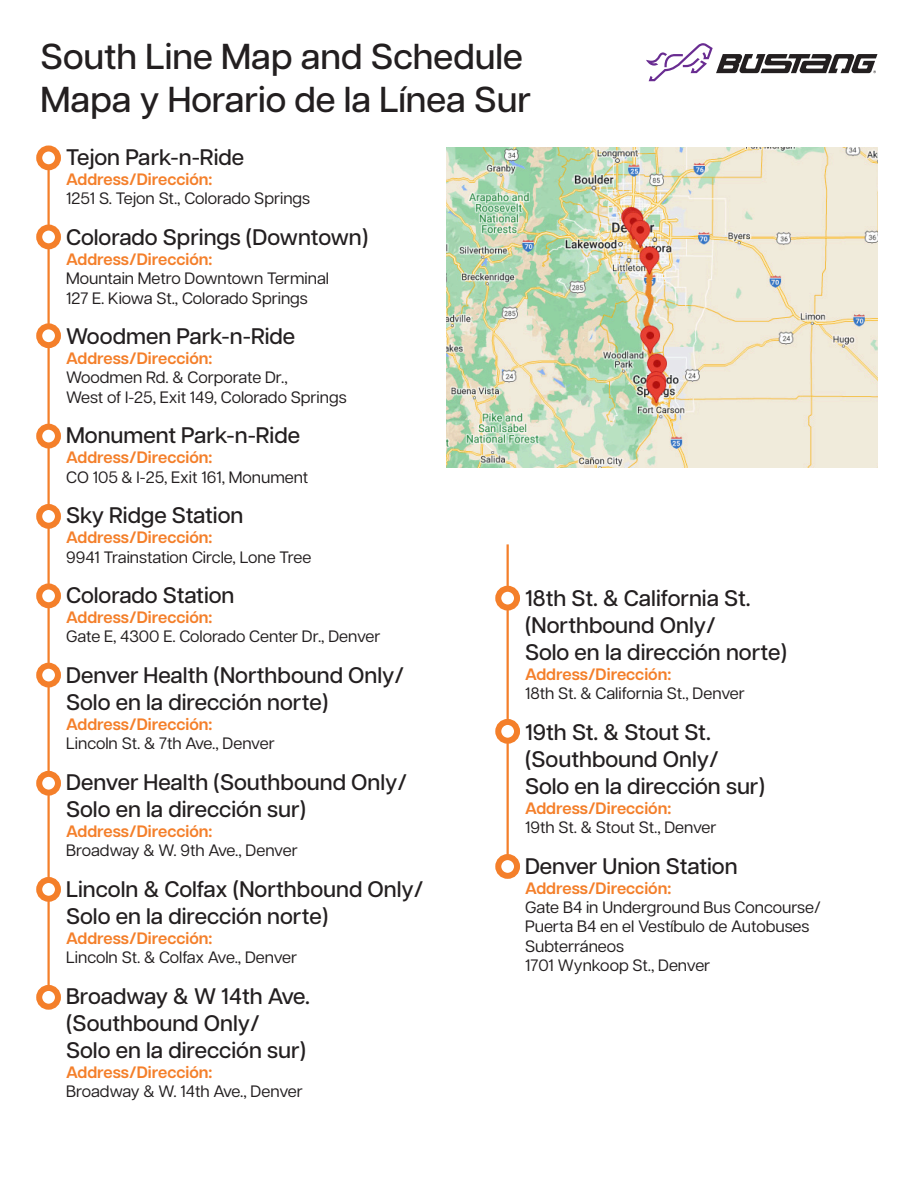
<style>
.page{position:relative;width:918px;height:1188px;background:#fff}
.page>*{position:absolute;margin:0;border:0;box-sizing:border-box;transform-origin:0 0}
.t1{font:500 36px/43.2px "Articulat CF";color:#231f20}
.Location_Heading{font:500 22.5px/27px "Articulat CF";color:#231f20}
.Address_Line{font:16.5px/19px "Articulat CF";color:#231f20}
.Address_Heading{font:600 16.5px "Articulat CF";color:#f47f2a}
</style>
<div class="page">
<hr style="left:47px;top:157px;width:3px;height:840px;background:#f47f2a">
<hr style="left:507px;top:544px;width:2px;height:323px;background:#f47f2a">
<div style="left:39px;top:149px;width:19px;height:18px;background:#fff;border-radius:50%"></div>
<div style="left:36px;top:146px;width:25px;height:24px;border:6px solid #f47f2a;border-radius:50%"></div>
<div style="left:39px;top:228px;width:19px;height:18px;background:#fff;border-radius:50%"></div>
<div style="left:36px;top:225px;width:25px;height:24px;border:6px solid #f47f2a;border-radius:50%"></div>
<div style="left:39px;top:326px;width:19px;height:19px;background:#fff;border-radius:50%"></div>
<div style="left:36px;top:323px;width:25px;height:25px;border:6px solid #f47f2a;border-radius:50%"></div>
<div style="left:39px;top:427px;width:19px;height:18px;background:#fff;border-radius:50%"></div>
<div style="left:36px;top:424px;width:25px;height:24px;border:6px solid #f47f2a;border-radius:50%"></div>
<div style="left:39px;top:880px;width:19px;height:19px;background:#fff;border-radius:50%"></div>
<div style="left:36px;top:877px;width:25px;height:25px;border:6px solid #f47f2a;border-radius:50%"></div>
<div style="left:39px;top:988px;width:19px;height:19px;background:#fff;border-radius:50%"></div>
<div style="left:36px;top:985px;width:25px;height:25px;border:6px solid #f47f2a;border-radius:50%"></div>
<div style="left:39px;top:507px;width:19px;height:19px;background:#fff;border-radius:50%"></div>
<div style="left:36px;top:504px;width:25px;height:25px;border:6px solid #f47f2a;border-radius:50%"></div>
<div style="left:39px;top:586px;width:19px;height:19px;background:#fff;border-radius:50%"></div>
<div style="left:36px;top:583px;width:25px;height:25px;border:6px solid #f47f2a;border-radius:50%"></div>
<div style="left:39px;top:666px;width:19px;height:18px;background:#fff;border-radius:50%"></div>
<div style="left:36px;top:663px;width:25px;height:24px;border:6px solid #f47f2a;border-radius:50%"></div>
<div style="left:39px;top:774px;width:19px;height:19px;background:#fff;border-radius:50%"></div>
<div style="left:36px;top:771px;width:25px;height:25px;border:6px solid #f47f2a;border-radius:50%"></div>
<div style="left:498px;top:589px;width:19px;height:19px;background:#fff;border-radius:50%"></div>
<div style="left:495px;top:586px;width:25px;height:25px;border:6px solid #f47f2a;border-radius:50%"></div>
<div style="left:498px;top:722px;width:19px;height:19px;background:#fff;border-radius:50%"></div>
<div style="left:495px;top:719px;width:25px;height:25px;border:6px solid #f47f2a;border-radius:50%"></div>
<div style="left:498px;top:857px;width:19px;height:19px;background:#fff;border-radius:50%"></div>
<div style="left:495px;top:854px;width:25px;height:25px;border:6px solid #f47f2a;border-radius:50%"></div>
<svg style="left:646px;top:43px;width:231px;height:38px"></svg>
<img style="left:446px;top:147px;width:432px;height:321px">
<p class="t1" style="left:40px;top:33px;width:492px">South Line Map and Schedule<br>Mapa y Horario de la Línea Sur</p>
<p class="Location_Heading" style="left:66px;top:142px;width:180px">Tejon Park-n-Ride</p>
<p class="Address_Heading" style="left:66px;top:167px;width:148px">Address/Dirección:</p>
<p class="Address_Line" style="left:66px;top:188px;width:246px">1251 S. Tejon St., Colorado Springs</p>
<p class="Location_Heading" style="left:66px;top:222px;width:304px">Colorado Springs (Downtown)</p>
<p class="Address_Heading" style="left:66px;top:247px;width:148px">Address/Dirección:</p>
<p class="Address_Line" style="left:66px;top:268px;width:265px">Mountain Metro Downtown Terminal<br>127 E. Kiowa St., Colorado Springs</p>
<p class="Location_Heading" style="left:66px;top:321px;width:231px">Woodmen Park-n-Ride</p>
<p class="Address_Heading" style="left:66px;top:346px;width:148px">Address/Dirección:</p>
<p class="Address_Line" style="left:66px;top:367px;width:282px">Woodmen Rd. &amp; Corporate Dr.,<br>West of I-25, Exit 149, Colorado Springs</p>
<p class="Location_Heading" style="left:66px;top:421px;width:235px">Monument Park-n-Ride</p>
<p class="Address_Heading" style="left:66px;top:445px;width:148px">Address/Dirección:</p>
<p class="Address_Line" style="left:66px;top:466px;width:244px">CO 105 &amp; I-25, Exit 161, Monument</p>
<p class="Location_Heading" style="left:66px;top:501px;width:179px">Sky Ridge Station</p>
<p class="Address_Heading" style="left:66px;top:525px;width:148px">Address/Dirección:</p>
<p class="Address_Line" style="left:66px;top:546px;width:247px">9941 Trainstation Circle, Lone Tree</p>
<p class="Location_Heading" style="left:66px;top:580px;width:170px">Colorado Station</p>
<p class="Address_Heading" style="left:66px;top:605px;width:148px">Address/Dirección:</p>
<p class="Address_Line" style="left:66px;top:626px;width:316px">Gate E, 4300 E. Colorado Center Dr., Denver</p>
<p class="Location_Heading" style="left:66px;top:660px;width:340px">Denver Health (Northbound Only/<br>Solo en la dirección norte)</p>
<p class="Address_Heading" style="left:66px;top:712px;width:148px">Address/Dirección:</p>
<p class="Address_Line" style="left:66px;top:733px;width:210px">Lincoln St. &amp; 7th Ave., Denver</p>
<p class="Location_Heading" style="left:66px;top:767px;width:343px">Denver Health (Southbound Only/<br>Solo en la dirección sur)</p>
<p class="Address_Heading" style="left:66px;top:819px;width:148px">Address/Dirección:</p>
<p class="Address_Line" style="left:66px;top:840px;width:233px">Broadway &amp; W. 9th Ave., Denver</p>
<p class="Location_Heading" style="left:66px;top:874px;width:359px">Lincoln &amp; Colfax (Northbound Only/<br>Solo en la dirección norte)</p>
<p class="Address_Heading" style="left:66px;top:926px;width:148px">Address/Dirección:</p>
<p class="Address_Line" style="left:66px;top:947px;width:233px">Lincoln St. &amp; Colfax Ave., Denver</p>
<p class="Location_Heading" style="left:66px;top:981px;width:245px">Broadway &amp; W 14th Ave. (Southbound Only/<br>Solo en la dirección sur)</p>
<p class="Address_Heading" style="left:66px;top:1060px;width:148px">Address/Dirección:</p>
<p class="Address_Line" style="left:66px;top:1081px;width:238px">Broadway &amp; W. 14th Ave., Denver</p>
<p class="Location_Heading" style="left:525px;top:583px;width:264px">18th St. &amp; California St. (Northbound Only/<br>Solo en la dirección norte)</p>
<p class="Address_Heading" style="left:525px;top:662px;width:148px">Address/Dirección:</p>
<p class="Address_Line" style="left:525px;top:683px;width:221px">18th St. &amp; California St., Denver</p>
<p class="Location_Heading" style="left:525px;top:717px;width:242px">19th St. &amp; Stout St. (Southbound Only/<br>Solo en la dirección sur)</p>
<p class="Address_Heading" style="left:525px;top:796px;width:148px">Address/Dirección:</p>
<p class="Address_Line" style="left:525px;top:817px;width:193px">19th St. &amp; Stout St., Denver</p>
<p class="Location_Heading" style="left:525px;top:851px;width:214px">Denver Union Station</p>
<p class="Address_Heading" style="left:525px;top:876px;width:148px">Address/Dirección:</p>
<p class="Address_Line" style="left:525px;top:897px;width:297px">Gate B4 in Underground Bus Concourse/<br>Puerta B4 en el Vestíbulo de Autobuses<br>Subterráneos<br>1701 Wynkoop St., Denver</p>
</div>
